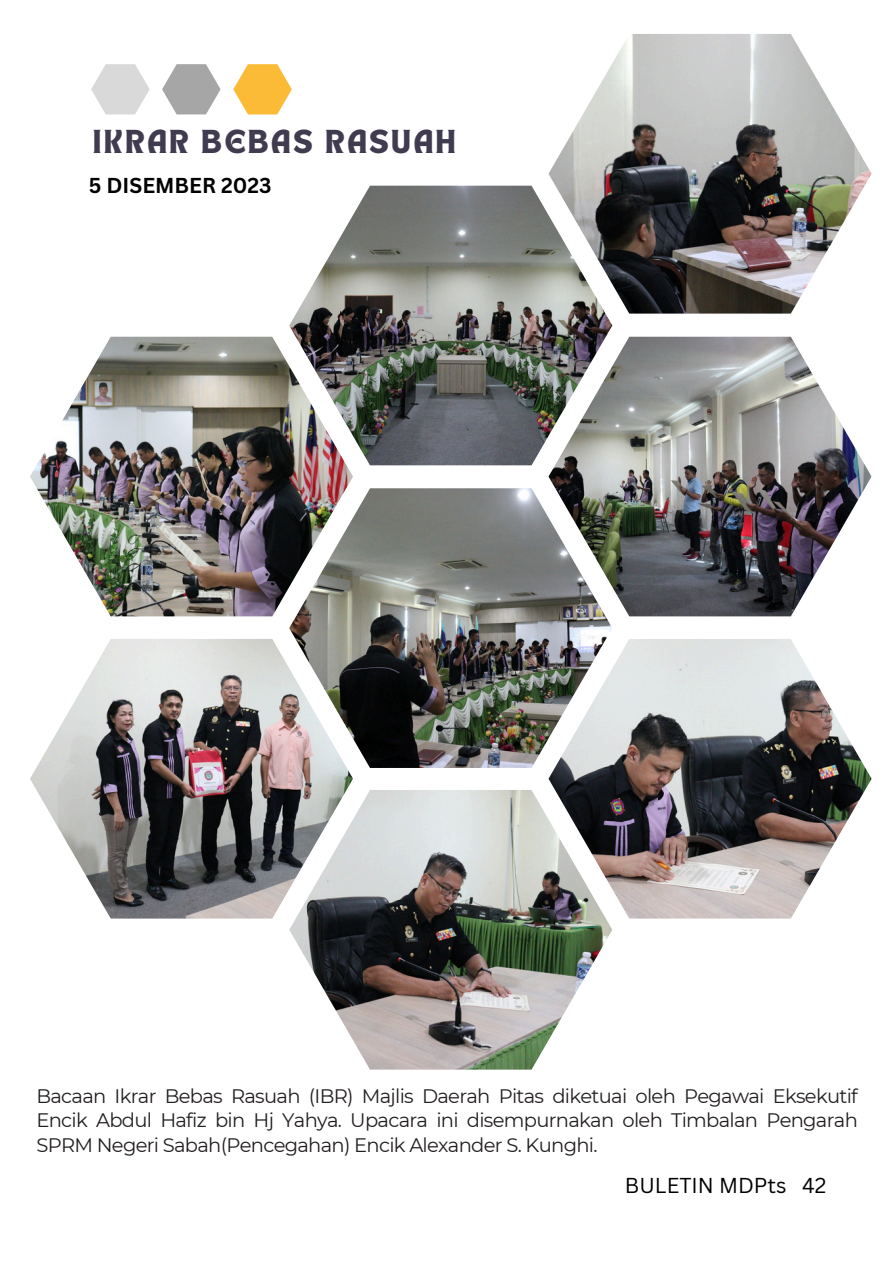
<style>
.page{position:relative;width:894px;height:1264px;background:#fff}
.page>*{position:absolute;margin:0;border:0;box-sizing:border-box;transform-origin:0 0}
.t1{font:24px "TANHEADLINE";letter-spacing:.12em;color:#403b4f}
.t2{font:21px "Canva Sans";color:#000}
.t3{font:700 21px "Canva Sans";color:#000}
.t4{font:19.5px/24.8px "Montserrat";letter-spacing:-.035em;color:#231f20;text-align:justify}
</style>
<div class="page">
<img style="left:30px;top:639px;width:323px;height:279px">
<img style="left:289px;top:186px;width:323px;height:279px">
<img style="left:289px;top:488px;width:323px;height:280px">
<img style="left:289px;top:790px;width:323px;height:279px">
<img style="left:548px;top:337px;width:323px;height:279px">
<img style="left:548px;top:639px;width:323px;height:279px">
<img style="left:30px;top:337px;width:322px;height:279px">
<img style="left:548px;top:34px;width:323px;height:279px">
<svg style="left:162px;top:64px;width:58px;height:50px"></svg>
<svg style="left:91px;top:64px;width:59px;height:50px"></svg>
<svg style="left:233px;top:64px;width:59px;height:50px"></svg>
<p class="t1" style="left:93px;top:128px;width:363px">IKRAR BEBAS RASUAH</p>
<p class="t3" style="left:89px;top:171px;width:184px">5 DISEMBER 2023</p>
<p class="t4" style="left:36px;top:1083px;width:822px">Bacaan Ikrar Bebas Rasuah (IBR) Majlis Daerah Pitas diketuai oleh Pegawai Eksekutif Encik Abdul Hafiz bin Hj Yahya. Upacara ini disempurnakan oleh Timbalan Pengarah SPRM Negeri Sabah(Pencegahan) Encik Alexander S. Kunghi.</p>
<p class="t2" style="left:624px;top:1170px;width:203px">BULETIN MDPts 42</p>
</div>
